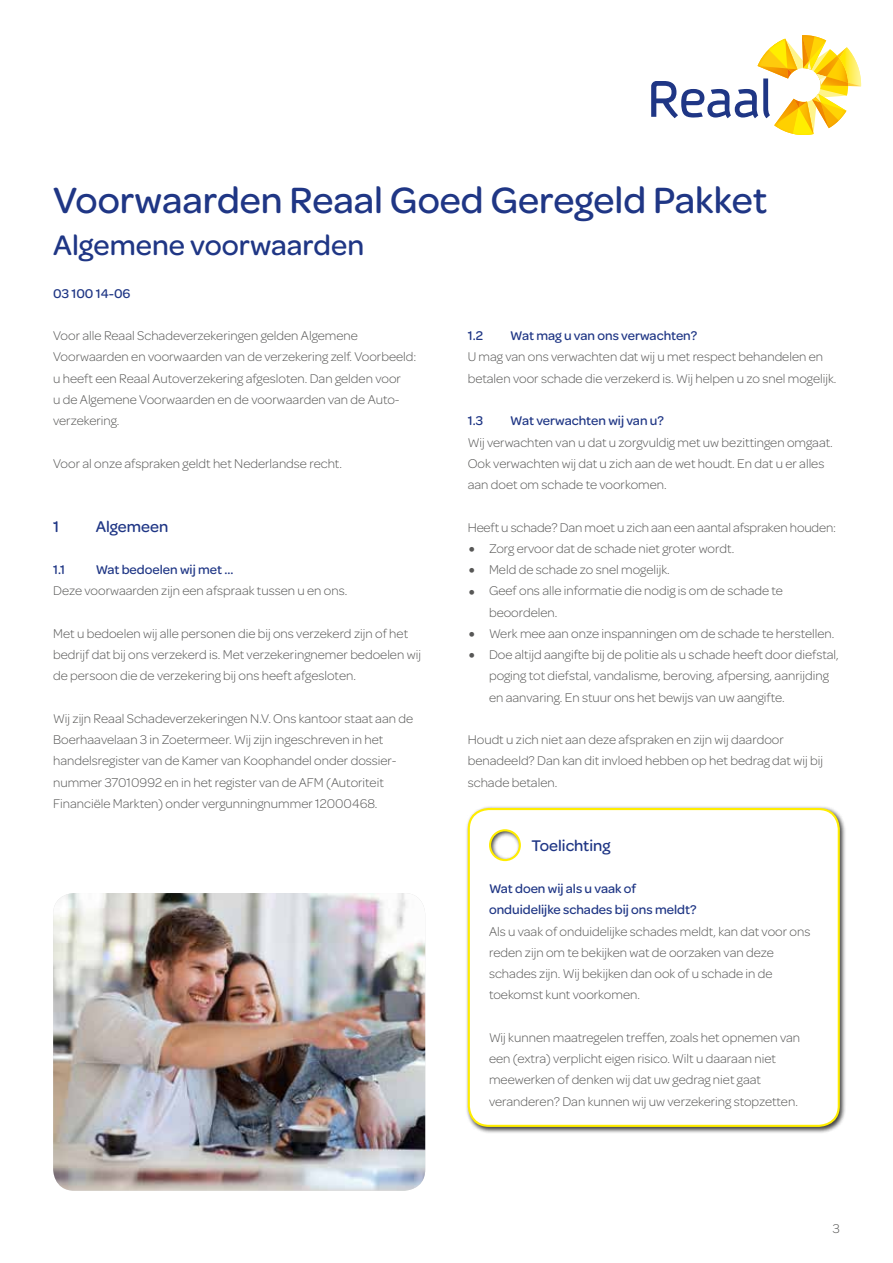
<style>
.page{position:relative;width:893px;height:1263px;background:#fff}
.page>*{position:absolute;margin:0;border:0;box-sizing:border-box;transform-origin:0 0}
.t1{font:500 39px "Omnes";color:#1f3685}
.t2{font:500 30px "Omnes";color:#1f3685}
.t3{font:500 16.5px "Omnes";color:#1f3685}
.t4{font:300 13.5px/21.3px "Omnes";color:#575756}
.t5{font:500 13.5px/21.3px "Omnes";color:#1f3685}
.s1{font-size:27px}
</style>
<div class="page">
<div style="left:465px;top:805px;width:381px;height:329px;background:#000;opacity:.75"></div>
<svg style="left:467px;top:807px;width:374px;height:321px"></svg>
<svg style="left:651px;top:35px;width:210px;height:100px"></svg>
<img style="left:53px;top:893px;width:372px;height:298px">
<h1 class="t1" style="left:53px;top:173px;width:716px">Voorwaarden Reaal Goed Geregeld Pakket</h1>
<h2 class="t2" style="left:53px;top:224px;width:313px">Algemene voorwaarden</h2>
<p class="t5" style="left:53px;top:282px;width:79px">03 100 14-06</p>
<p class="t4" style="left:53px;top:325px;width:365px">Voor alle Reaal Schadeverzekeringen gelden Algemene Voorwaarden en voorwaarden van de verzekering zelf. Voorbeeld: u heeft een Reaal Autoverzekering afgesloten. Dan gelden voor<br>u de Algemene Voorwaarden en de voorwaarden van de Auto&shy;verzekering.</p>
<p class="t4" style="left:53px;top:452px;width:290px">Voor al onze afspraken geldt het Nederlandse recht.</p>
<p class="t5" style="left:468px;top:324px;width:17px">1.2</p>
<p class="t5" style="left:510px;top:324px;width:188px">Wat mag u van ons verwachten?</p>
<p class="t4" style="left:468px;top:346px;width:370px">U mag van ons verwachten dat wij u met respect behandelen en betalen voor schade die verzekerd is. Wij helpen u zo snel mogelijk.</p>
<p class="t5" style="left:468px;top:409px;width:17px">1.3</p>
<p class="t5" style="left:510px;top:409px;width:155px">Wat verwachten wij van u?</p>
<p class="t4" style="left:468px;top:431px;width:367px">Wij verwachten van u dat u zorgvuldig met uw bezittingen omgaat.<br>Ook verwachten wij dat u zich aan de wet houdt. En dat u er alles aan doet om schade te voorkomen.</p>
<p class="t4" style="left:468px;top:516px;width:370px">Heeft u schade? Dan moet u zich aan een aantal afspraken houden:</p>
<p class="t4" style="left:468px;top:537px;width:268px"><span class="s1">•</span> Zorg ervoor dat de schade niet groter wordt.</p>
<p class="t4" style="left:468px;top:559px;width:204px"><span class="s1">•</span> Meld de schade zo snel mogelijk.</p>
<p class="t4" style="left:489px;top:580px;width:295px;text-indent:-21px"><span class="s1">•</span> Geef ons alle informatie die nodig is om de schade te beoordelen.</p>
<p class="t4" style="left:468px;top:622px;width:368px"><span class="s1">•</span> Werk mee aan onze inspanningen om de schade te herstellen.</p>
<p class="t4" style="left:489px;top:644px;width:351px;text-indent:-21px"><span class="s1">•</span> Doe altijd aangifte bij de politie als u schade heeft door diefstal, poging tot diefstal, vandalisme, beroving, afpersing, aanrijding en aanvaring. En stuur ons het bewijs van uw aangifte.</p>
<p class="t4" style="left:468px;top:729px;width:357px">Houdt u zich niet aan deze afspraken en zijn wij daardoor benadeeld? Dan kan dit invloed hebben op het bedrag dat wij bij schade betalen.</p>
<p class="t3" style="left:53px;top:515px;width:8px">1</p>
<p class="t3" style="left:96px;top:515px;width:74px">Algemeen</p>
<p class="t5" style="left:53px;top:558px;width:14px">1.1</p>
<p class="t5" style="left:96px;top:558px;width:139px">Wat bedoelen wij met ...</p>
<p class="t4" style="left:53px;top:580px;width:296px">Deze voorwaarden zijn een afspraak tussen u en ons.</p>
<p class="t4" style="left:53px;top:622px;width:369px">Met u bedoelen wij alle personen die bij ons verzekerd zijn of het bedrijf dat bij ons verzekerd is. Met verzekeringnemer bedoelen wij de persoon die de verzekering bij ons heeft afgesloten.</p>
<p class="t4" style="left:53px;top:707px;width:362px">Wij zijn Reaal Schadeverzekeringen N.V. Ons kantoor staat aan de Boerhaavelaan 3 in Zoetermeer. Wij zijn ingeschreven in het handelsregister van de Kamer van Koophandel onder dossier&shy;nummer 37010992 en in het register van de AFM (Autoriteit Financiële Markten) onder vergunningnummer 12000468.</p>
<p class="t3" style="left:531px;top:833px;width:81px">Toelichting</p>
<p class="t5" style="left:489px;top:877px;width:209px">Wat doen wij als u vaak of onduidelijke schades bij ons meldt?</p>
<p class="t4" style="left:489px;top:920px;width:323px">Als u vaak of onduidelijke schades meldt, kan dat voor ons reden zijn om te bekijken wat de oorzaken van deze schades zijn. Wij bekijken dan ook of u schade in de toekomst kunt voorkomen.</p>
<p class="t4" style="left:489px;top:1026px;width:313px">Wij kunnen maatregelen treffen, zoals het opnemen van een (extra) verplicht eigen risico. Wilt u daaraan niet meewerken of denken wij dat uw gedrag niet gaat veranderen? Dan kunnen wij uw verzekering stopzetten.</p>
<p class="t4" style="left:833px;top:1218px;width:9px">3</p>
</div>
